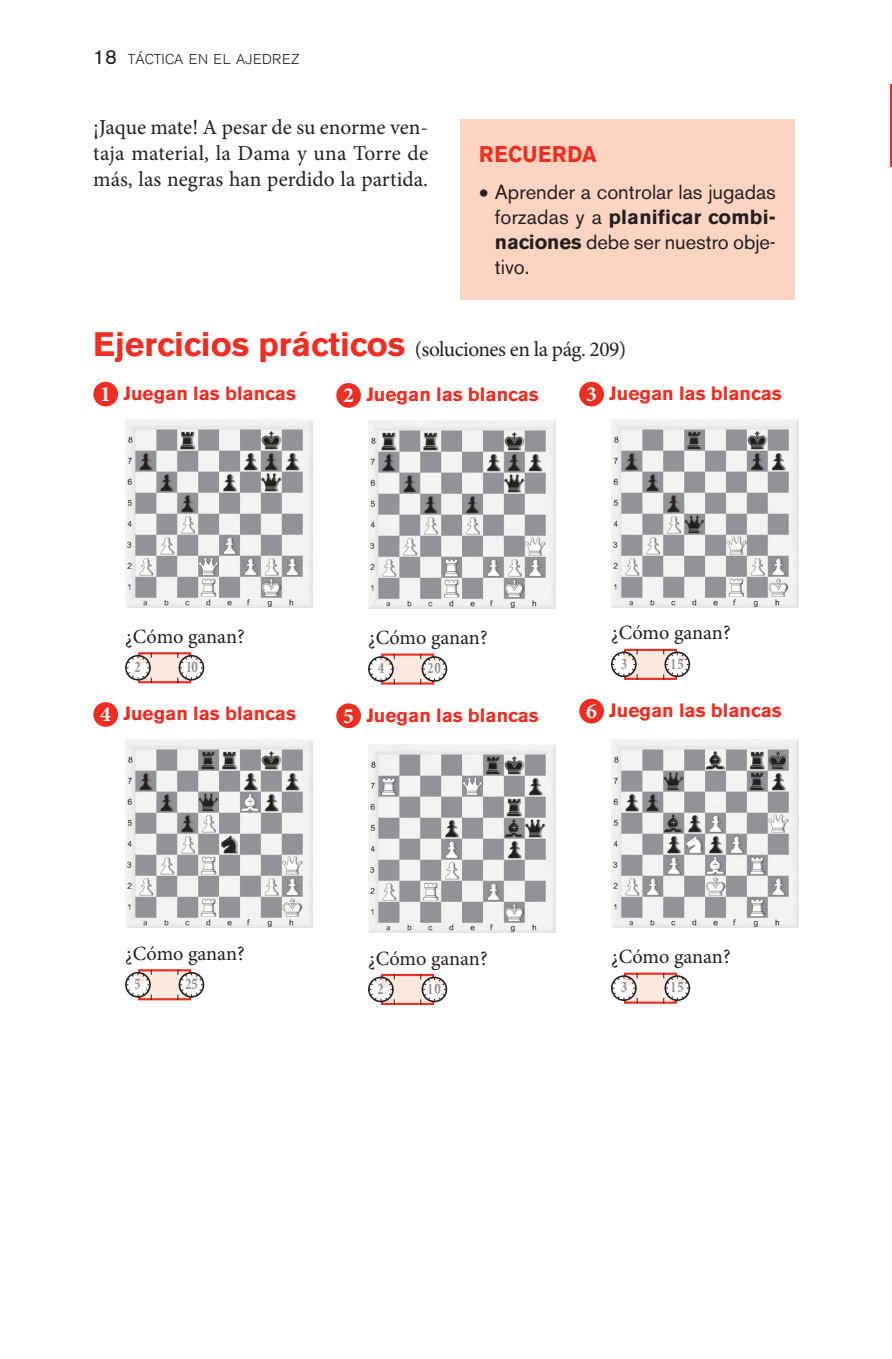
<style>
.page{position:relative;width:892px;height:1359px;background:#fff}
.page>*{position:absolute;margin:0;border:0;box-sizing:border-box;transform-origin:0 0}
.t1{font:700 22.5px "Akzidenz Grotesk BE";letter-spacing:.04em;color:#ee2e22;scale:.91 1}
.t2{font:700 21.6px "Minion Pro";color:#fff}
.T2_meu_mireia{font:21.38px/25.9px "Minion Pro";color:#231f20;text-align:justify}
.T2_meu_mireia-2{font:21.38px "Minion Pro";letter-spacing:-.025em;color:#231f20}
.t3{font:20.25px/24.8px "Akzidenz Grotesk BE";color:#231f20;text-align:justify}
.t4{font:20.25px "Minion Pro";letter-spacing:-.005em;color:#231f20}
._04_ladillo{font:700 19.12px "Akzidenz Grotesk BE";color:#ee2e22}
.t5{font:700 16.2px "Minion Pro";color:#939598;scale:.8 1}
.t6{font:300 14.17px "Akzidenz Grotesk BE";letter-spacing:.02em;color:#231f20}
.s1{font-weight:400;font-size:20.25px}
.s2{font-weight:700}
.s3{font-family:"Akzidenz Grotesk BE";font-weight:700;font-size:33.75px;color:#ee2e22}
</style>
<div class="page">
<div style="left:94px;top:383px;width:23px;height:22px;background:#ee2e22;border-radius:50%"></div>
<div style="left:93px;top:382px;width:25px;height:24px;border:2px solid #ee2e22;border-radius:50%"></div>
<img style="left:125px;top:419px;width:188px;height:188px">
<div style="left:138px;top:652px;width:53px;height:31px;background:#fde9dd;border:2px solid #ee2e22"></div>
<svg style="left:125px;top:652px;width:27px;height:31px"></svg>
<svg style="left:177px;top:652px;width:27px;height:31px"></svg>
<div style="left:94px;top:703px;width:23px;height:22px;background:#ee2e22;border-radius:50%"></div>
<div style="left:93px;top:702px;width:25px;height:25px;border:2px solid #ee2e22;border-radius:50%"></div>
<img style="left:125px;top:739px;width:188px;height:188px">
<div style="left:138px;top:969px;width:53px;height:31px;background:#fde9dd;border:2px solid #ee2e22"></div>
<svg style="left:125px;top:969px;width:27px;height:31px"></svg>
<svg style="left:177px;top:969px;width:27px;height:31px"></svg>
<div style="left:337px;top:384px;width:23px;height:22px;background:#ee2e22;border-radius:50%"></div>
<div style="left:336px;top:383px;width:25px;height:25px;border:2px solid #ee2e22;border-radius:50%"></div>
<img style="left:368px;top:420px;width:188px;height:188px">
<div style="left:381px;top:653px;width:53px;height:31px;background:#fde9dd;border:2px solid #ee2e22"></div>
<svg style="left:368px;top:653px;width:27px;height:31px"></svg>
<svg style="left:420px;top:653px;width:27px;height:31px"></svg>
<div style="left:337px;top:704px;width:23px;height:23px;background:#ee2e22;border-radius:50%"></div>
<div style="left:336px;top:703px;width:25px;height:25px;border:2px solid #ee2e22;border-radius:50%"></div>
<img style="left:368px;top:744px;width:188px;height:188px">
<div style="left:381px;top:973px;width:53px;height:32px;background:#fde9dd;border:2px solid #ee2e22"></div>
<svg style="left:368px;top:974px;width:27px;height:30px"></svg>
<svg style="left:420px;top:974px;width:27px;height:30px"></svg>
<div style="left:580px;top:383px;width:23px;height:22px;background:#ee2e22;border-radius:50%"></div>
<div style="left:579px;top:382px;width:25px;height:24px;border:2px solid #ee2e22;border-radius:50%"></div>
<img style="left:611px;top:419px;width:188px;height:188px">
<div style="left:624px;top:649px;width:53px;height:31px;background:#fde9dd;border:2px solid #ee2e22"></div>
<svg style="left:611px;top:649px;width:27px;height:30px"></svg>
<svg style="left:663px;top:649px;width:27px;height:30px"></svg>
<div style="left:580px;top:700px;width:23px;height:22px;background:#ee2e22;border-radius:50%"></div>
<div style="left:579px;top:698px;width:25px;height:25px;border:2px solid #ee2e22;border-radius:50%"></div>
<img style="left:611px;top:739px;width:188px;height:188px">
<div style="left:624px;top:972px;width:53px;height:31px;background:#fde9dd;border:2px solid #ee2e22"></div>
<svg style="left:611px;top:972px;width:27px;height:31px"></svg>
<svg style="left:663px;top:972px;width:27px;height:31px"></svg>
<hr style="left:890px;top:84px;width:2px;height:83px;background:#ee2e22">
<div style="left:460px;top:119px;width:335px;height:180px;background:#fcd4c1"></div>
<p class="t6" style="left:93px;top:51px;width:208px"><span class="s1">18</span> TÁCTICA EN EL AJEDREZ</p>
<p class="T2_meu_mireia" style="left:93px;top:115px;width:336px">¡Jaque mate! A pesar de su enorme ven&shy;taja material, la Dama y una Torre de más, las negras han perdido la partida.</p>
<p class="t1" style="left:479px;top:141px;width:130px">RECUERDA</p>
<p class="t3" style="left:495px;top:180px;width:282px;text-indent:-16px">• Aprender a controlar las jugadas forzadas y a <span class="s2">planificar combi&shy;naciones</span> debe ser nuestro obje&shy;tivo.</p>
<p class="T2_meu_mireia-2" style="left:93px;top:335px;width:534px"><span class="s3">Ejercicios prácticos</span> (soluciones en la pág. 209)</p>
<p class="t2" style="left:100px;top:379px;width:12px">1</p>
<p class="_04_ladillo" style="left:123px;top:382px;width:174px">Juegan las blancas</p>
<p class="t2" style="left:343px;top:380px;width:12px">2</p>
<p class="_04_ladillo" style="left:366px;top:383px;width:174px">Juegan las blancas</p>
<p class="t2" style="left:586px;top:379px;width:12px">3</p>
<p class="_04_ladillo" style="left:609px;top:382px;width:174px">Juegan las blancas</p>
<p class="t4" style="left:125px;top:622px;width:121px">¿Cómo ganan?</p>
<p class="t5" style="left:135px;top:655px;width:10px">2</p>
<p class="t5" style="left:185px;top:655px;width:18px">10</p>
<p class="t2" style="left:100px;top:699px;width:12px">4</p>
<p class="_04_ladillo" style="left:123px;top:702px;width:174px">Juegan las blancas</p>
<p class="t4" style="left:368px;top:624px;width:121px">¿Cómo ganan?</p>
<p class="t5" style="left:378px;top:656px;width:10px">4</p>
<p class="t5" style="left:428px;top:656px;width:18px">20</p>
<p class="t2" style="left:343px;top:700px;width:12px">5</p>
<p class="_04_ladillo" style="left:366px;top:704px;width:174px">Juegan las blancas</p>
<p class="t4" style="left:611px;top:619px;width:121px">¿Cómo ganan?</p>
<p class="t5" style="left:620px;top:652px;width:10px">3</p>
<p class="t5" style="left:671px;top:652px;width:18px">15</p>
<p class="t2" style="left:586px;top:695px;width:12px">6</p>
<p class="_04_ladillo" style="left:609px;top:699px;width:174px">Juegan las blancas</p>
<p class="t4" style="left:125px;top:939px;width:121px">¿Cómo ganan?</p>
<p class="t5" style="left:135px;top:972px;width:10px">5</p>
<p class="t5" style="left:185px;top:972px;width:18px">25</p>
<p class="t4" style="left:368px;top:944px;width:121px">¿Cómo ganan?</p>
<p class="t5" style="left:378px;top:977px;width:10px">2</p>
<p class="t5" style="left:428px;top:977px;width:18px">10</p>
<p class="t4" style="left:611px;top:943px;width:121px">¿Cómo ganan?</p>
<p class="t5" style="left:620px;top:975px;width:10px">3</p>
<p class="t5" style="left:671px;top:975px;width:18px">15</p>
</div>
